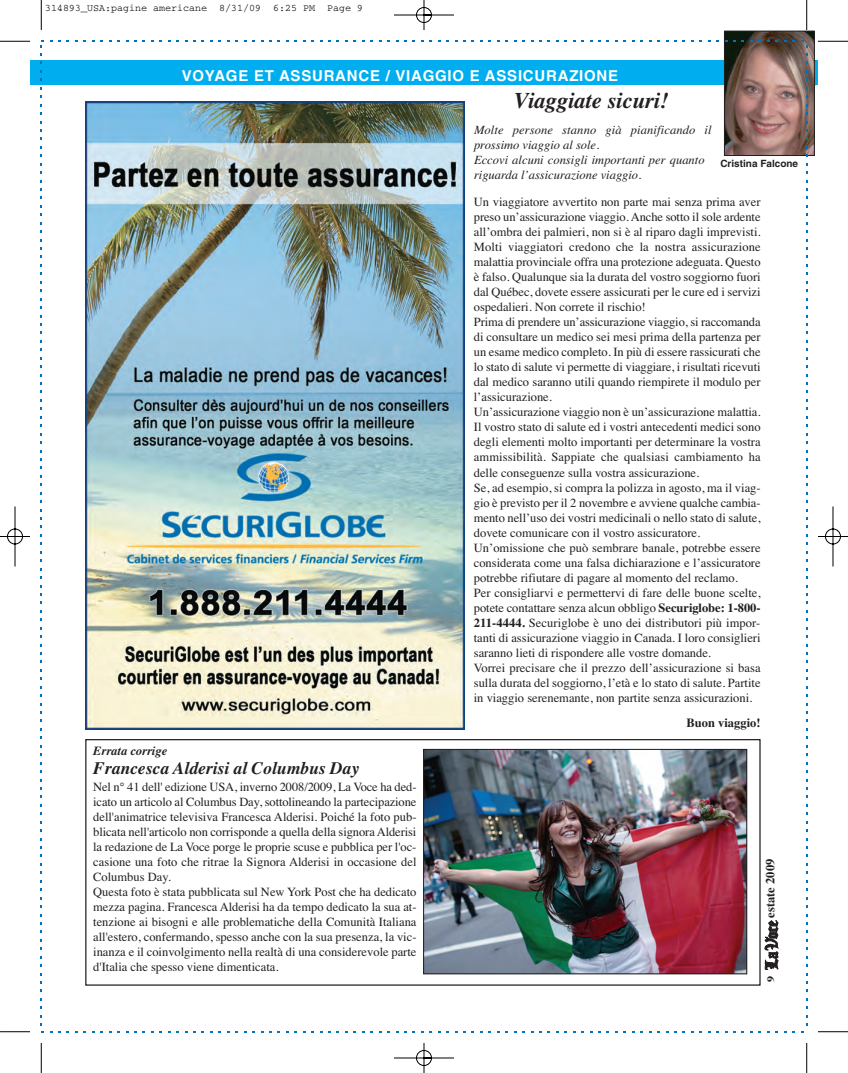
<style>
.page{position:relative;width:848px;height:1073px;background:#fff}
.page>*{position:absolute;margin:0;border:0;box-sizing:border-box;transform-origin:0 0}
.t1{font:italic 700 22.5px "Times";color:#231f20}
.t2{font:italic 700 17.5px "Times";color:#231f20}
.t3{font:700 15px "Helvetica";letter-spacing:.05em;color:#fff}
.t4{font:12.5px/15px "Times";color:#231f20}
.t5{font:italic 12.5px/15px "Times";letter-spacing:.005em;color:#231f20}
.t6{font:700 12.5px "Times";color:#231f20}
.t7{font:italic 700 12.5px "Times";color:#231f20}
.t8{font:10px "Courier";color:#000}
.t9{font:700 10px "Helvetica";color:#231f20}
.t10{font:700 10px "Times";color:#231f20;scale:1.21 1}
.s1{font-weight:700}
</style>
<div class="page">
<img style="left:0;top:0;width:848px;height:1072px">
<img style="left:423px;top:749px;width:323px;height:224px">
<svg style="left:814px;top:32px;width:33px;height:123px"></svg>
<svg style="left:716px;top:32px;width:11px;height:123px"></svg>
<svg style="left:792px;top:41px;width:15px;height:6px"></svg>
<svg style="left:41px;top:41px;width:3px;height:6px"></svg>
<svg style="left:41px;top:1023px;width:3px;height:9px"></svg>
<p class="t8" style="left:45px;top:5px;width:320px">314893_USA:pagine americane 8/31/09 6:25 PM Page 9</p>
<p class="t3" style="left:182px;top:70px;width:438px">VOYAGE ET ASSURANCE / VIAGGIO E ASSICURAZIONE</p>
<h1 class="t1" style="left:514px;top:87px;width:156px">Viaggiate sicuri!</h1>
<p class="t5" style="left:474px;top:122px;width:239px">Molte persone stanno già pianificando il prossimo viaggio al sole.<br>Eccovi alcuni consigli importanti per quanto riguarda l’assicurazione viaggio.</p>
<p class="t9" style="left:720px;top:160px;width:79px">Cristina Falcone</p>
<p class="t7" style="left:93px;top:743px;width:75px">Errata corrige</p>
<h2 class="t2" style="left:93px;top:757px;width:267px">Francesca Alderisi al Columbus Day</h2>
<p class="t4" style="left:93px;top:779px;width:325px">Nel n° 41 dell' edizione USA, inverno 2008/2009, La Voce ha ded&shy;icato un articolo al Columbus Day, sottolineando la partecipazione dell'animatrice televisiva Francesca Alderisi. Poiché la foto pub&shy;blicata nell'articolo non corrisponde a quella della signora Alderisi la redazione de La Voce porge le proprie scuse e pubblica per l'oc&shy;casione una foto che ritrae la Signora Alderisi in occasione del Columbus Day.<br>Questa foto è stata pubblicata sul New York Post che ha dedicato mezza pagina. Francesca Alderisi ha da tempo dedicato la sua at&shy;tenzione ai bisogni e alle problematiche della Comunità Italiana all'estero, confermando, spesso anche con la sua presenza, la vic&shy;inanza e il coinvolgimento nella realtà di una considerevole parte d'Italia che spesso viene dimenticata.</p>
<p class="t4" style="left:474px;top:194px;width:288px">Un viaggiatore avvertito non parte mai senza prima aver preso un’assicurazione viaggio. Anche sotto il sole ardente all’ombra dei palmieri, non si è al riparo dagli imprevisti.<br>Molti viaggiatori credono che la nostra assicurazione malattia provinciale offra una protezione adeguata. Questo è falso. Qualunque sia la durata del vostro soggiorno fuori dal Québec, dovete essere assicurati per le cure ed i servizi ospedalieri. Non correte il rischio!<br>Prima di prendere un’assicurazione viaggio, si raccomanda di consultare un medico sei mesi prima della partenza per un esame medico completo. In più di essere rassicurati che lo stato di salute vi permette di viaggiare, i risultati ricevuti dal medico saranno utili quando riempirete il modulo per l’assicurazione.<br>Un’assicurazione viaggio non è un’assicurazione malattia.<br>Il vostro stato di salute ed i vostri antecedenti medici sono degli elementi molto importanti per determinare la vostra ammissibilità. Sappiate che qualsiasi cambiamento ha delle conseguenze sulla vostra assicurazione.<br>Se, ad esempio, si compra la polizza in agosto, ma il viag&shy;gio è previsto per il 2 novembre e avviene qualche cambia&shy;mento nell’uso dei vostri medicinali o nello stato di salute, dovete comunicare con il vostro assicuratore.<br>Un’omissione che può sembrare banale, potrebbe essere considerata come una falsa dichiarazione e l’assicuratore potrebbe rifiutare di pagare al momento del reclamo.<br>Per consigliarvi e permettervi di fare delle buone scelte, potete contattare senza alcun obbligo <span class="s1">Securiglobe: 1-800- 211-4444.</span> Securiglobe è uno dei distributori più impor&shy;tanti di assicurazione viaggio in Canada. I loro consiglieri saranno lieti di rispondere alle vostre domande.<br>Vorrei precisare che il prezzo dell’assicurazione si basa sulla durata del soggiorno, l’età e lo stato di salute. Partite in viaggio serenemante, non partite senza assicurazioni.</p>
<p class="t6" style="left:686px;top:715px;width:75px">Buon viaggio!</p>
<p class="t6" style="left:763px;top:917px;width:60px;rotate:-90deg">estate 2009</p>
<p class="t10" style="left:765px;top:982px;width:6px;rotate:-90deg">9</p>
</div>
